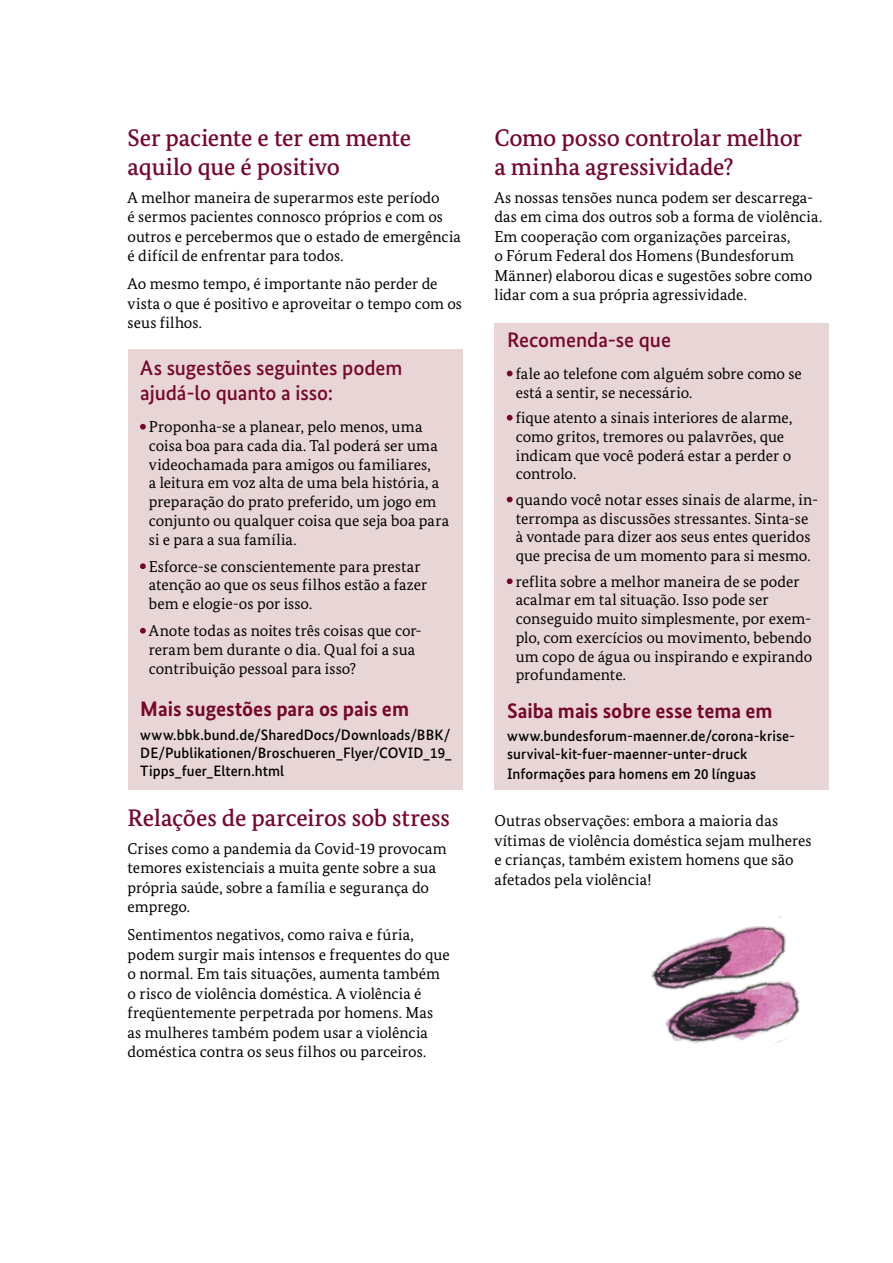
<style>
.page{position:relative;width:893px;height:1263px;background:#fff}
.page>*{position:absolute;margin:0;border:0;box-sizing:border-box;transform-origin:0 0}
.Head_3_BMG{font:500 24px/28.5px "Bundes Serif";letter-spacing:-.005em;color:#77072a}
.ZÜ_BMG{font:500 21px/25.2px "Bundes Sans";letter-spacing:-.005em;color:#77072a}
.ZÜ_BMG-2{font:700 21px "Bundes Sans";letter-spacing:-.005em;color:#77072a}
.Fließ_BMG{font:15.75px/19.5px "Bundes Serif";letter-spacing:.005em;color:#000}
.Fließ_aufzählung_BMG{font:15.75px/18.8px "Bundes Serif";letter-spacing:.005em;color:#000}
.Kasten{font:500 15px/18px "Bundes Sans";letter-spacing:.005em;color:#000;text-align:justify}
.s1{font-weight:700;color:#77072a}
</style>
<div class="page">
<div style="left:128px;top:349px;width:334px;height:440px;background:#e8d5d6"></div>
<div style="left:494px;top:323px;width:335px;height:466px;background:#e8d5d6"></div>
<svg style="left:140px;top:424px;width:6px;height:6px"></svg>
<svg style="left:140px;top:563px;width:6px;height:6px"></svg>
<svg style="left:140px;top:628px;width:6px;height:6px"></svg>
<svg style="left:507px;top:371px;width:6px;height:5px"></svg>
<svg style="left:507px;top:415px;width:6px;height:6px"></svg>
<svg style="left:507px;top:497px;width:6px;height:5px"></svg>
<svg style="left:507px;top:578px;width:6px;height:6px"></svg>
<img style="left:651px;top:916px;width:149px;height:128px">
<h3 class="Head_3_BMG" style="left:128px;top:123px;width:285px">Ser paciente e ter em mente aquilo que é positivo</h3>
<p class="Fließ_BMG" style="left:128px;top:187px;width:335px">A melhor maneira de superarmos este período<br>é sermos pacientes connosco próprios e com os outros e percebermos que o estado de emergência é difícil de enfrentar para todos.</p>
<p class="Fließ_BMG" style="left:128px;top:274px;width:336px">Ao mesmo tempo, é importante não perder de vista o que é positivo e aproveitar o tempo com os seus filhos.</p>
<h4 class="ZÜ_BMG" style="left:140px;top:355px;width:264px">As sugestões seguintes podem ajudá-lo quanto a isso:</h4>
<p class="Fließ_aufzählung_BMG" style="left:149px;top:417px;width:302px;text-indent:-9px"><span class="s1">•</span> Proponha-se a planear, pelo menos, uma coisa boa para cada dia. Tal poderá ser uma videochamada para amigos ou familiares,<br>a leitura em voz alta de uma bela história, a preparação do prato preferido, um jogo em conjunto ou qualquer coisa que seja boa para si e para a sua família.</p>
<p class="Fließ_aufzählung_BMG" style="left:149px;top:557px;width:280px;text-indent:-9px"><span class="s1">•</span> Esforce-se conscientemente para prestar atenção ao que os seus filhos estão a fazer bem e elogie-os por isso.</p>
<p class="Fließ_aufzählung_BMG" style="left:149px;top:621px;width:274px;text-indent:-9px"><span class="s1">•</span> Anote todas as noites três coisas que cor&shy;reram bem durante o dia. Qual foi a sua contribuição pessoal para isso?</p>
<h4 class="ZÜ_BMG-2" style="left:140px;top:696px;width:270px">Mais sugestões para os pais em</h4>
<p class="Kasten" style="left:140px;top:726px;width:313px">www.bbk.bund.de/SharedDocs/Downloads/BBK/ DE/Publikationen/Broschueren_Flyer/COVID_19_ Tipps_fuer_Eltern.html</p>
<h3 class="Head_3_BMG" style="left:128px;top:803px;width:324px">Relações de parceiros sob stress</h3>
<p class="Fließ_BMG" style="left:128px;top:838px;width:321px">Crises como a pandemia da Covid-19 provocam temores existenciais a muita gente sobre a sua própria saúde, sobre a família e segurança do emprego.</p>
<p class="Fließ_BMG" style="left:128px;top:925px;width:324px">Sentimentos negativos, como raiva e fúria, podem surgir mais intensos e frequentes do que o normal. Em tais situações, aumenta também o risco de violência doméstica. A violência é freqüentemente perpetrada por homens. Mas as mulheres também podem usar a violência doméstica contra os seus filhos ou parceiros.</p>
<h3 class="Head_3_BMG" style="left:494px;top:123px;width:309px">Como posso controlar melhor a minha agressividade?</h3>
<p class="Fließ_BMG" style="left:494px;top:187px;width:329px">As nossas tensões nunca podem ser descarrega&shy;das em cima dos outros sob a forma de violência.<br>Em cooperação com organizações parceiras,<br>o Fórum Federal dos Homens (Bundesforum Männer) elaborou dicas e sugestões sobre como lidar com a sua própria agressividade.</p>
<h4 class="ZÜ_BMG" style="left:507px;top:327px;width:165px">Recomenda-se que</h4>
<p class="Fließ_aufzählung_BMG" style="left:516px;top:364px;width:288px;text-indent:-9px"><span class="s1">•</span> fale ao telefone com alguém sobre como se está a sentir, se necessário.</p>
<p class="Fließ_aufzählung_BMG" style="left:516px;top:408px;width:278px;text-indent:-9px"><span class="s1">•</span> fique atento a sinais interiores de alarme, como gritos, tremores ou palavrões, que indicam que você poderá estar a perder o controlo.</p>
<p class="Fließ_aufzählung_BMG" style="left:507px;top:490px;width:313px;text-align:center"><span class="s1">•</span> quando você notar esses sinais de alarme, in&shy;terrompa as discussões stressantes. Sinta-se<br>à vontade para dizer aos seus entes queridos que precisa de um momento para si mesmo.</p>
<p class="Fließ_aufzählung_BMG" style="left:516px;top:572px;width:298px;text-indent:-9px"><span class="s1">•</span> reflita sobre a melhor maneira de se poder acalmar em tal situação. Isso pode ser conseguido muito simplesmente, por exem&shy;plo, com exercícios ou movimento, bebendo um copo de água ou inspirando e expirando profundamente.</p>
<h4 class="ZÜ_BMG-2" style="left:507px;top:698px;width:267px">Saiba mais sobre esse tema em</h4>
<p class="Kasten" style="left:507px;top:726px;width:289px">www.bundesforum-maenner.de/corona-krise&shy;survival-kit-fuer-maenner-unter-druck</p>
<p class="Kasten" style="left:507px;top:764px;width:251px">Informações para homens em 20 línguas</p>
<p class="Fließ_BMG" style="left:494px;top:811px;width:319px">Outras observações: embora a maioria das vítimas de violência doméstica sejam mulheres e crianças, também existem homens que são afetados pela violência!</p>
</div>
